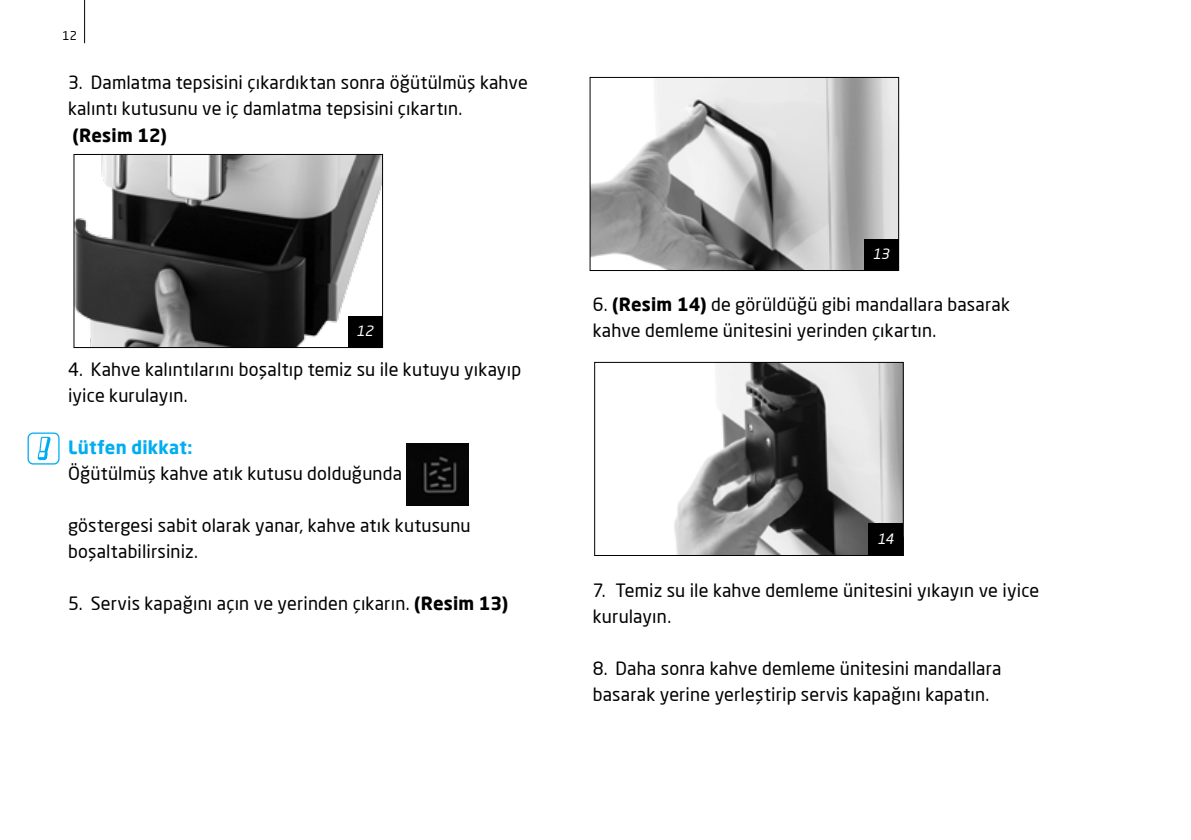
<style>
.page{position:relative;width:1191px;height:840px;background:#fff}
.page>*{position:absolute;margin:0;border:0;box-sizing:border-box;transform-origin:0 0}
.t1{font:18px/26px "Neo Sans Pro";letter-spacing:.01em;color:#000}
.t2{font:700 18px "Neo Sans Pro";letter-spacing:.01em;color:#00aeef}
.t3{font:700 18px "Neo Sans Pro";letter-spacing:.01em;color:#000}
.t4{font:italic 14px "Neo Sans Pro";color:#fff}
.t5{font:12px "Neo Sans Pro";color:#000}
.s1{font-weight:700}
</style>
<div class="page">
<hr style="left:84px;top:0;width:1px;height:43px;background:#000">
<img style="left:406px;top:443px;width:62px;height:62px">
<img style="left:674px;top:364px;width:227px;height:189px">
<div style="left:594px;top:362px;width:309px;height:193px;border:1px solid #000"></div>
<img style="left:592px;top:79px;width:305px;height:189px">
<div style="left:590px;top:77px;width:309px;height:193px;border:1px solid #000"></div>
<div style="left:863px;top:238px;width:35px;height:32px;background:#000"></div>
<div style="left:868px;top:523px;width:35px;height:32px;background:#000"></div>
<img style="left:76px;top:156px;width:305px;height:189px">
<div style="left:74px;top:154px;width:309px;height:193px;border:1px solid #000"></div>
<div style="left:348px;top:316px;width:35px;height:31px;background:#000"></div>
<div style="left:347px;top:315px;width:35px;height:32px;background:#000"></div>
<svg style="left:28px;top:432px;width:32px;height:32px"></svg>
<p class="t5" style="left:62px;top:28px;width:16px">12</p>
<p class="t1" style="left:68px;top:69px;width:461px">3. Damlatma tepsisini çıkardıktan sonra öğütülmüş kahve kalıntı kutusunu ve iç damlatma tepsisini çıkartın.</p>
<p class="t3" style="left:72px;top:123px;width:96px">(Resim 12)</p>
<p class="t4" style="left:357px;top:322px;width:18px">1 28</p>
<p class="t1" style="left:68px;top:355px;width:454px">4. Kahve kalıntılarını boşaltıp temiz su ile kutuyu yıkayıp iyice kurulayın.</p>
<p class="t2" style="left:68px;top:435px;width:126px">Lütfen dikkat:</p>
<p class="t1" style="left:68px;top:459px;width:335px">Öğütülmüş kahve atık kutusu dolduğunda</p>
<p class="t1" style="left:68px;top:511px;width:404px">göstergesi sabit olarak yanar, kahve atık kutusunu boşaltabilirsiniz.</p>
<p class="t1" style="left:68px;top:589px;width:442px">5. Servis kapağını açın ve yerinden çıkarın. <span class="s1">(Resim 13)</span></p>
<p class="t4" style="left:872px;top:245px;width:18px">1 38</p>
<p class="t1" style="left:593px;top:290px;width:418px">6. <span class="s1">(Resim 14)</span> de görüldüğü gibi mandallara basarak kahve demleme ünitesini yerinden çıkartın.</p>
<p class="t4" style="left:877px;top:529px;width:18px">14</p>
<p class="t1" style="left:593px;top:576px;width:448px">7. Temiz su ile kahve demleme ünitesini yıkayın ve iyice kurulayın.</p>
<p class="t1" style="left:593px;top:654px;width:410px">8. Daha sonra kahve demleme ünitesini mandallara basarak yerine yerleştirip servis kapağını kapatın.</p>
</div>
